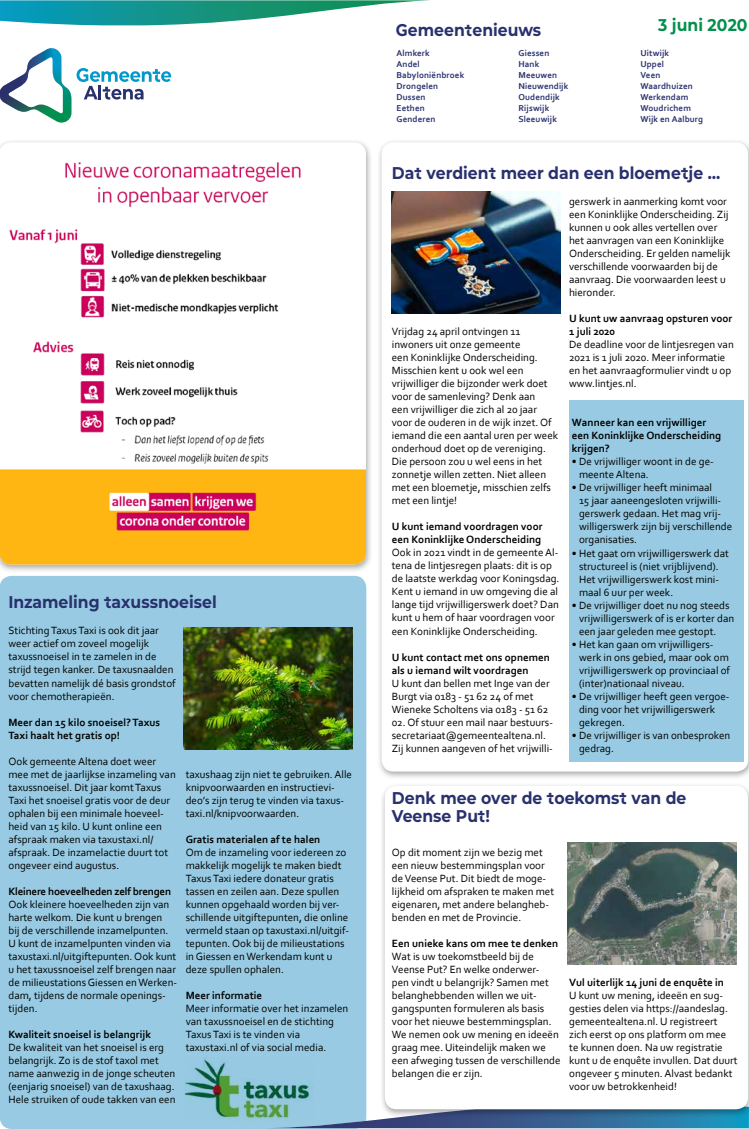
<style>
.page{position:relative;width:749px;height:1129px;background:#fff}
.page>*{position:absolute;margin:0;border:0;box-sizing:border-box;transform-origin:0 0}
.t1{font:700 17px/18px "Mont Altena";color:#29316d}
.t2{font:700 17px "Mont Altena";color:#058f4e}
.t3{font:11px/13px "Corbel";color:#000}
.t4{font:700 11px/13px "Corbel";color:#000}
.t5{font:700 11px "Corbel";letter-spacing:-.02em;color:#000}
.t6{font:700 9px/11px "Corbel";letter-spacing:.015em;color:#29316d}
</style>
<div class="page">
<div style="left:0;top:575px;width:366px;height:553px;background:#98cbe3;border-radius:12px"></div>
<div style="left:0;top:139px;width:372px;height:434px;background:#000;opacity:.34"></div>
<img style="left:0;top:147px;width:366px;height:417px">
<svg style="left:0;top:48px;width:171px;height:75px"></svg>
<svg style="left:0;top:0;width:430px;height:25px"></svg>
<svg style="left:265px;top:1090px;width:483px;height:38px"></svg>
<div style="left:379px;top:782px;width:369px;height:336px;background:#000;opacity:.34"></div>
<div style="left:385px;top:785px;width:362px;height:324px;background:#fff;border-radius:12px"></div>
<img style="left:567px;top:842px;width:169px;height:121px">
<img style="left:184px;top:628px;width:169px;height:121px">
<div style="left:376px;top:139px;width:372px;height:641px;background:#000;opacity:.34"></div>
<div style="left:381px;top:142px;width:367px;height:629px;background:#fff;border-radius:12px"></div>
<div style="left:569px;top:400px;width:174px;height:361px;background:#98cbe3"></div>
<img style="left:391px;top:192px;width:169px;height:121px">
<img style="left:186px;top:1057px;width:127px;height:63px">
<h1 class="t1" style="left:8px;top:592px;width:210px">Inzameling taxussnoeisel</h1>
<p class="t3" style="left:8px;top:624px;width:169px">Stichting Taxus Taxi is ook dit jaar weer actief om zoveel mogelijk taxussnoeisel in te zamelen in de strijd tegen kanker. De taxusnaalden bevatten namelijk dé basis grondstof voor chemotherapieën.</p>
<p class="t4" style="left:8px;top:715px;width:153px">Meer dan 15 kilo snoeisel? Taxus<br>Taxi haalt het gratis op!</p>
<p class="t3" style="left:8px;top:754px;width:169px">Ook gemeente Altena doet weer mee met de jaarlijkse inzameling van taxussnoeisel. Dit jaar komt Taxus Taxi het snoeisel gratis voor de deur ophalen bij een minimale hoeveel&shy;heid van 15 kilo. U kunt online een afspraak maken via taxustaxi.nl/ afspraak. De inzamelactie duurt tot ongeveer eind augustus.</p>
<p class="t5" style="left:8px;top:884px;width:164px">Kleinere hoeveelheden zelf brengen</p>
<p class="t3" style="left:8px;top:897px;width:170px">Ook kleinere hoeveelheden zijn van harte welkom. Die kunt u brengen<br>bij de verschillende inzamelpunten.<br>U kunt de inzamelpunten vinden via taxustaxi.nl/uitgiftepunten. Ook kunt u het taxussnoeisel zelf brengen naar de milieustations Giessen en Werken&shy;dam, tijdens de normale openings&shy;tijden.</p>
<p class="t4" style="left:8px;top:1027px;width:144px">Kwaliteit snoeisel is belangrijk</p>
<p class="t3" style="left:8px;top:1040px;width:168px">De kwaliteit van het snoeisel is erg belangrijk. Zo is de stof taxol met name aanwezig in de jonge scheuten (eenjarig snoeisel) van de taxushaag.<br>Hele struiken of oude takken van een</p>
<p class="t3" style="left:186px;top:767px;width:168px">taxushaag zijn niet te gebruiken. Alle knipvoorwaarden en instructievi&shy;deo’s zijn terug te vinden via taxus&shy;taxi.nl/knipvoorwaarden.</p>
<p class="t4" style="left:186px;top:832px;width:136px">Gratis materialen af te halen</p>
<p class="t3" style="left:186px;top:845px;width:165px">Om de inzameling voor iedereen zo makkelijk mogelijk te maken biedt Taxus Taxi iedere donateur gratis tassen en zeilen aan. Deze spullen kunnen opgehaald worden bij ver&shy;schillende uitgiftepunten, die online vermeld staan op taxustaxi.nl/uitgif&shy;tepunten. Ook bij de milieustations in Giessen en Werkendam kunt u deze spullen ophalen.</p>
<p class="t4" style="left:186px;top:988px;width:78px">Meer informatie</p>
<p class="t3" style="left:186px;top:1001px;width:164px">Meer informatie over het inzamelen van taxussnoeisel en de stichting<br>Taxus Taxi is te vinden via taxustaxi.nl of via social media.</p>
<h1 class="t1" style="left:395px;top:20px;width:147px">Gemeentenieuws</h1>
<h1 class="t2" style="left:658px;top:12px;width:91px">3 juni 2020</h1>
<p class="t6" style="left:396px;top:48px;width:69px">Almkerk<br>Andel<br>Babyloniënbroek<br>Drongelen<br>Dussen<br>Eethen<br>Genderen</p>
<p class="t6" style="left:518px;top:48px;width:51px">Giessen<br>Hank<br>Meeuwen<br>Nieuwendijk<br>Oudendijk<br>Rijswijk<br>Sleeuwijk</p>
<p class="t6" style="left:640px;top:48px;width:64px">Uitwijk<br>Uppel<br>Veen<br>Waardhuizen<br>Werkendam<br>Woudrichem<br>Wijk en Aalburg</p>
<h1 class="t1" style="left:391px;top:163px;width:330px">Dat verdient meer dan een bloemetje …</h1>
<p class="t3" style="left:391px;top:325px;width:168px">Vrijdag 24 april ontvingen 11 inwoners uit onze gemeente<br>een Koninklijke Onderscheiding.<br>Misschien kent u ook wel een vrijwilliger die bijzonder werk doet voor de samenleving? Denk aan<br>een vrijwilliger die zich al 20 jaar voor de ouderen in de wijk inzet. Of iemand die een aantal uren per week onderhoud doet op de vereniging.<br>Die persoon zou u wel eens in het zonnetje willen zetten. Niet alleen met een bloemetje, misschien zelfs met een lintje!</p>
<p class="t4" style="left:391px;top:520px;width:152px">U kunt iemand voordragen voor een Koninklijke Onderscheiding</p>
<p class="t3" style="left:391px;top:546px;width:169px">Ook in 2021 vindt in de gemeente Al&shy;tena de lintjesregen plaats: dit is op de laatste werkdag voor Koningsdag.<br>Kent u iemand in uw omgeving die al lange tijd vrijwilligerswerk doet? Dan kunt u hem of haar voordragen voor een Koninklijke Onderscheiding.</p>
<p class="t4" style="left:391px;top:650px;width:159px">U kunt contact met ons opnemen als u iemand wilt voordragen</p>
<p class="t3" style="left:391px;top:676px;width:159px">U kunt dan bellen met Inge van der<br>Burgt via 0183 - 51 62 24 of met<br>Wieneke Scholtens via 0183 - 51 62</p>
<p class="t3" style="left:391px;top:715px;width:163px">02. Of stuur een mail naar bestuurs&shy;secretariaat@gemeentealtena.nl.<br>Zij kunnen aangeven of het vrijwilli-</p>
<p class="t3" style="left:569px;top:195px;width:163px">gerswerk in aanmerking komt voor een Koninklijke Onderscheiding. Zij kunnen u ook alles vertellen over het aanvragen van een Koninklijke<br>Onderscheiding. Er gelden namelijk verschillende voorwaarden bij de aanvraag. Die voorwaarden leest u hieronder.</p>
<p class="t4" style="left:569px;top:312px;width:165px">U kunt uw aanvraag opsturen voor<br>1 juli 2020</p>
<p class="t3" style="left:569px;top:338px;width:166px">De deadline voor de lintjesregen van<br>2021 is 1 juli 2020. Meer informatie en het aanvraagformulier vindt u op www.lintjes.nl.</p>
<p class="t4" style="left:571px;top:416px;width:151px">Wanneer kan een vrijwilliger een Koninklijke Onderscheiding krijgen?</p>
<p class="t3" style="left:579px;top:455px;width:136px;text-indent:-7px">• De vrijwilliger woont in de ge&shy;meente Altena.</p>
<p class="t3" style="left:579px;top:481px;width:155px;text-indent:-7px">• De vrijwilliger heeft minimaal<br>15 jaar aaneengesloten vrijwilli&shy;gerswerk gedaan. Het mag vrij&shy;willigerswerk zijn bij verschillende organisaties.</p>
<p class="t3" style="left:579px;top:546px;width:151px;text-indent:-7px">• Het gaat om vrijwilligerswerk dat structureel is (niet vrijblijvend).<br>Het vrijwilligerswerk kost mini&shy;maal 6 uur per week.</p>
<p class="t3" style="left:579px;top:598px;width:157px;text-indent:-7px">• De vrijwilliger doet nu nog steeds vrijwilligerswerk of is er korter dan een jaar geleden mee gestopt.</p>
<p class="t3" style="left:579px;top:637px;width:152px;text-indent:-7px">• Het kan gaan om vrijwilligers&shy;werk in ons gebied, maar ook om vrijwilligerswerk op provinciaal of (inter)nationaal niveau.</p>
<p class="t3" style="left:579px;top:689px;width:152px;text-indent:-7px">• De vrijwilliger heeft geen vergoe&shy;ding voor het vrijwilligerswerk gekregen.</p>
<p class="t3" style="left:579px;top:728px;width:153px;text-indent:-7px">• De vrijwilliger is van onbesproken gedrag.</p>
<h1 class="t1" style="left:392px;top:787px;width:296px">Denk mee over de toekomst van de<br>Veense Put!</h1>
<p class="t3" style="left:392px;top:845px;width:164px">Op dit moment zijn we bezig met een nieuw bestemmingsplan voor de Veense Put. Dit biedt de moge&shy;lijkheid om afspraken te maken met eigenaren, met andere belangheb&shy;benden en met de Provincie.</p>
<p class="t4" style="left:392px;top:936px;width:168px">Een unieke kans om mee te denken</p>
<p class="t3" style="left:392px;top:949px;width:170px">Wat is uw toekomstbeeld bij de<br>Veense Put? En welke onderwer-<br>pen vindt u belangrijk? Samen met belanghebbenden willen we uit&shy;gangspunten formuleren als basis voor het nieuwe bestemmingsplan.<br>We nemen ook uw mening en ideeën graag mee. Uiteindelijk maken we een afweging tussen de verschillende belangen die er zijn.</p>
<p class="t4" style="left:569px;top:975px;width:156px">Vul uiterlijk 14 juni de enquête in</p>
<p class="t3" style="left:569px;top:988px;width:170px">U kunt uw mening, ideeën en sug&shy;gesties delen via https://aandeslag. gemeentealtena.nl. U registreert zich eerst op ons platform om mee te kunnen doen. Na uw registratie kunt u de enquête invullen. Dat duurt ongeveer 5 minuten. Alvast bedankt voor uw betrokkenheid!</p>
</div>
